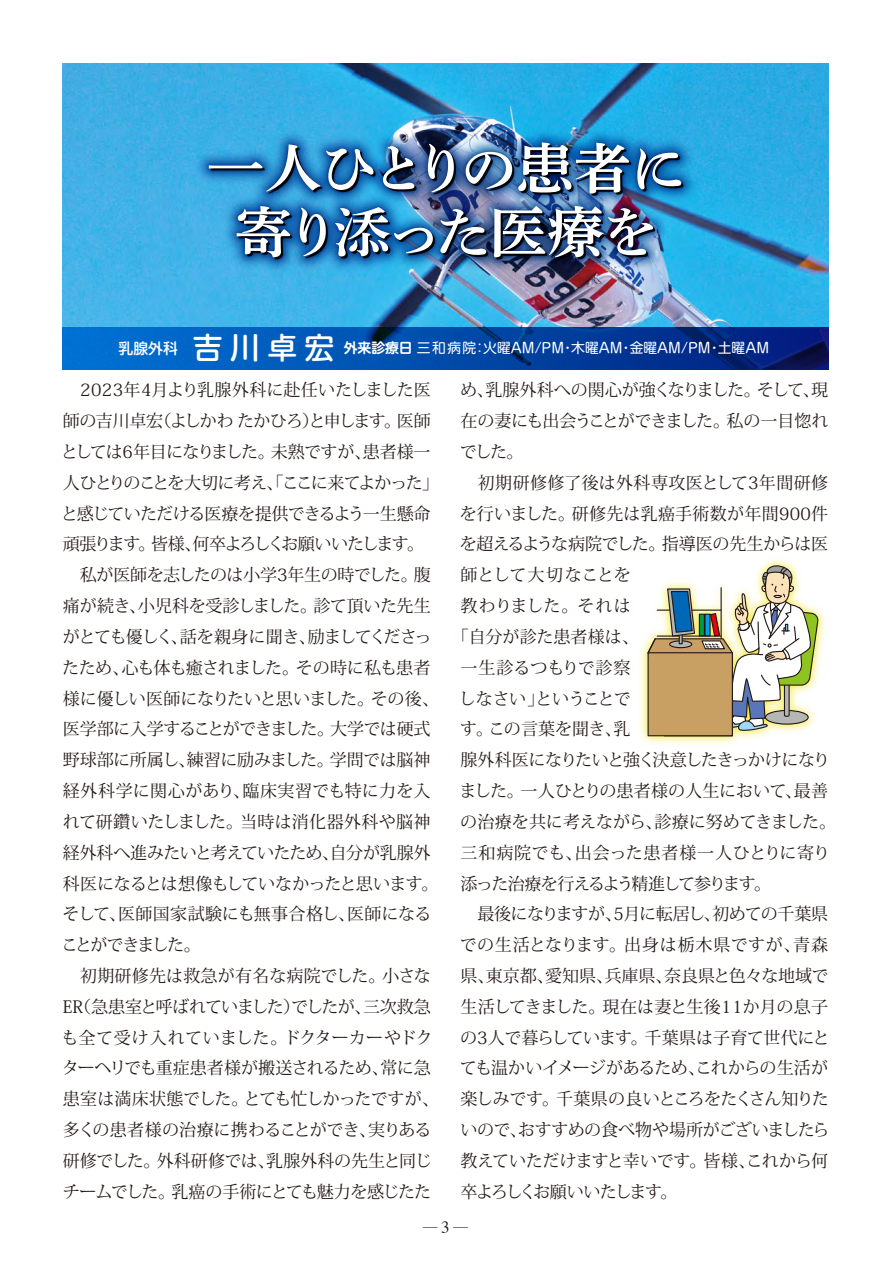
<style>
.page{position:relative;width:893px;height:1263px;background:#fff}
.page>*{position:absolute;margin:0;border:0;box-sizing:border-box;transform-origin:0 0}
.t1{font:54.6px/63.8px "Shuei Yobu Min Std B";letter-spacing:-.06em;color:#fff;text-align:center;scale:1.05 1}
.t2{font:16.95px/30.9px "Koz Min Pro";letter-spacing:-.02em;color:#221815}
.t3{font:16.95px "Koz Min Pro";letter-spacing:-.04em;color:#221815}
.t4{font:16.95px "Koz Min Pro";letter-spacing:.025em;color:#221815}
.t5{font:16.95px "Koz Min Pro";letter-spacing:.01em;color:#221815}
.t6{font:16.95px "Koz Min Pro";letter-spacing:.005em;color:#221815}
.t7{font:16.95px "Koz Min Pro";color:#221815}
.t8{font:16.95px "Koz Min Pro";letter-spacing:.015em;color:#221815}
.t9{font:16.95px "Koz Min Pro";letter-spacing:-.06em;color:#221815}
.t10{font:16.95px "Koz Min Pro";letter-spacing:-.045em;color:#221815}
.t11{font:16.95px "Koz Min Pro";letter-spacing:.045em;color:#221815}
.t12{font:16.95px "Koz Min Pro";letter-spacing:-.09em;color:#221815}
.t13{font:16.95px "Koz Min Pro";letter-spacing:-.1em;color:#221815}
.t14{font:300 14.85px "Koz Go Pro";color:#221815}
.t15{font:13.8px "Shin M Go Pro";color:#fff}
.s1{font-weight:500;font-size:14.85px}
.s2{font-weight:500;font-size:29.7px}
.s3{font-family:"Shin M Go Pro De";font-weight:700}
.s4{font-family:"Times";font-weight:400;font-size:16.95px}
</style>
<div class="page">
<img style="left:640px;top:559px;width:185px;height:185px">
<svg style="left:647px;top:563px;width:171px;height:174px"></svg>
<img style="left:63px;top:63px;width:765px;height:264px">
<svg style="left:63px;top:327px;width:765px;height:42px;background:#0047a4"></svg>
<img style="left:190px;top:124px;width:512px;height:222px">
<img style="left:200px;top:134px;width:493px;height:206px">
<h1 class="t1" style="left:207px;top:134px;width:459px">一人ひとりの患者に寄り添った医療を</h1>
<p class="t15" style="left:119px;top:337px;width:652px"><span class="s1">乳腺外科</span> <span class="s2">吉川卓宏</span> <span class="s3">外来診療日</span>三和病院：火曜AM/PM・木曜AM・金曜AM/PM・土曜AM</p>
<p class="t2" style="left:61px;top:374px;width:380px">　2023年4月より乳腺外科に赴任いたしました医師の吉川卓宏（よしかわ たかひろ）と申します。医師としては6年目になりました。未熟ですが、患者様一人ひとりのことを大切に考え、「ここに来てよかった」と感じていただける医療を提供できるよう一生懸命頑張ります。皆様、何卒よろしくお願いいたします。　私が医師を志したのは小学3年生の時でした。腹痛が続き、小児科を受診しました。診て頂いた先生がとても優しく、話を親身に聞き、励ましてくださったため、心も体も癒されました。その時に私も患者様に優しい医師になりたいと思いました。その後、医学部に入学することができました。大学では硬式野球部に所属し、練習に励みました。学問では脳神経外科学に関心があり、臨床実習でも特に力を入れて研鑽いたしました。当時は消化器外科や脳神経外科へ進みたいと考えていたため、自分が乳腺外科医になるとは想像もしていなかったと思います。そして、医師国家試験にも無事合格し、医師になることができました。<br>　初期研修先は救急が有名な病院でした。小さな<br>ER（急患室と呼ばれていました）でしたが、三次救急も全て受け入れていました。ドクターカーやドクターヘリでも重症患者様が搬送されるため、常に急患室は満床状態でした。とても忙しかったですが、多くの患者様の治療に携わることができ、実りある研修でした。外科研修では、乳腺外科の先生と同じチームでした。乳癌の手術にとても魅力を感じたた</p>
<p class="t2" style="left:460px;top:374px;width:370px">め、乳腺外科への関心が強くなりました。そして、現</p>
<p class="t3" style="left:460px;top:409px;width:370px">在の妻にも出会うことができました。私の一目惚れ</p>
<p class="t2" style="left:460px;top:436px;width:65px">でした。</p>
<p class="t4" style="left:460px;top:470px;width:369px">　初期研修修了後は外科専攻医として3年間研修</p>
<p class="t8" style="left:460px;top:501px;width:370px">を行いました。研修先は乳癌手術数が年間900件</p>
<p class="t2" style="left:460px;top:528px;width:370px">を超えるような病院でした。指導医の先生からは医</p>
<p class="t2" style="left:460px;top:559px;width:172px">師として大切なことを</p>
<p class="t2" style="left:460px;top:590px;width:172px">教わりました。それは</p>
<p class="t5" style="left:452px;top:625px;width:189px">「自分が診た患者様は、</p>
<p class="t6" style="left:460px;top:655px;width:172px">一生診るつもりで診察</p>
<p class="t3" style="left:459px;top:686px;width:173px">しなさい」ということで</p>
<p class="t2" style="left:460px;top:713px;width:172px">す。この言葉を聞き、乳</p>
<p class="t9" style="left:460px;top:748px;width:371px">腺外科医になりたいと強く決意したきっかけになり</p>
<p class="t6" style="left:459px;top:779px;width:370px">ました。一人ひとりの患者様の人生において、最善</p>
<p class="t2" style="left:460px;top:805px;width:377px">の治療を共に考えながら、診療に努めてきました。</p>
<p class="t4" style="left:460px;top:840px;width:371px">三和病院でも、出会った患者様一人ひとりに寄り</p>
<p class="t12" style="left:460px;top:871px;width:312px">添った治療を行えるよう精進して参ります。</p>
<p class="t2" style="left:460px;top:898px;width:369px">　最後になりますが、5月に転居し、初めての千葉県</p>
<p class="t11" style="left:460px;top:933px;width:370px">での生活となります。出身は栃木県ですが、青森</p>
<p class="t7" style="left:460px;top:964px;width:370px">県、東京都、愛知県、兵庫県、奈良県と色々な地域で</p>
<p class="t5" style="left:460px;top:994px;width:369px">生活してきました。現在は妻と生後11か月の息子</p>
<p class="t2" style="left:460px;top:1021px;width:371px">の3人で暮らしています。千葉県は子育て世代にと</p>
<p class="t10" style="left:460px;top:1056px;width:370px">ても温かいイメージがあるため、これからの生活が</p>
<p class="t3" style="left:460px;top:1087px;width:370px">楽しみです。千葉県の良いところをたくさん知りた</p>
<p class="t2" style="left:460px;top:1114px;width:371px">いので、おすすめの食べ物や場所がございましたら</p>
<p class="t2" style="left:460px;top:1145px;width:369px">教えていただけますと幸いです。皆様、これから何</p>
<p class="t13" style="left:460px;top:1179px;width:219px">卒よろしくお願いいたします。</p>
<p class="t14" style="left:423px;top:1217px;width:47px">―<span class="s4">3</span>―</p>
</div>
